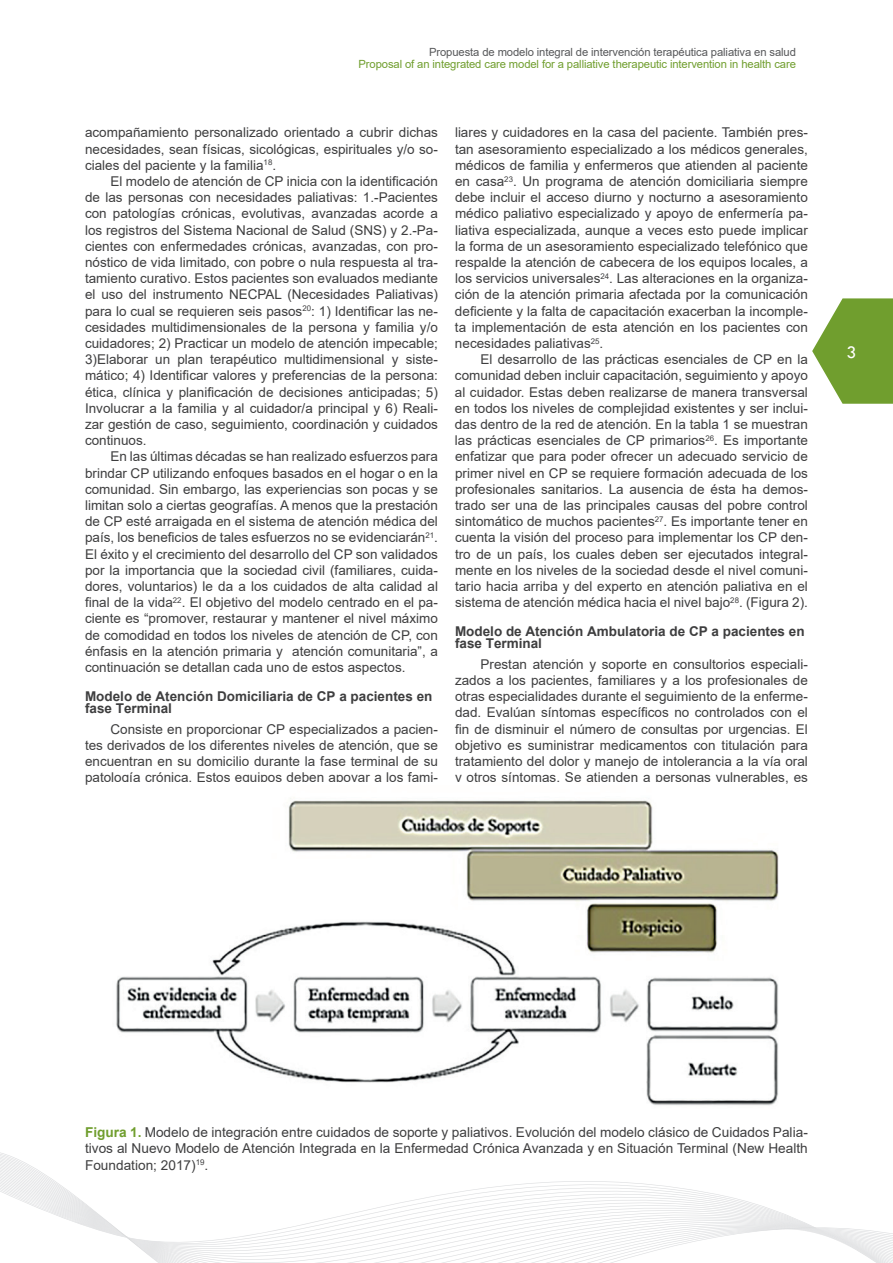
<style>
.page{position:relative;width:893px;height:1263px;background:#fff}
.page>*{position:absolute;margin:0;border:0;box-sizing:border-box;transform-origin:0 0}
.t1{font:18px "Tw Cen";color:#fff}
.t2{font:13.65px/16.4px "Arial";color:#3e3e3f;text-align:justify}
.t3{font:13.5px/16.2px "Arial";color:#3e3e3f;text-align:justify}
.t4{font:700 13.5px/12px "Arial";color:#3e3e3f}
.t5{font:11.25px "Arial";letter-spacing:-.01em;color:#709e2e}
.t6{font:11.25px "Arial";letter-spacing:-.01em;color:#57585a}
.s1{font-weight:700;color:#709e2e}
</style>
<div class="page">
<svg style="left:812px;top:298px;width:81px;height:106px"></svg>
<svg style="left:0;top:1167px;width:893px;height:96px"></svg>
<img style="left:116px;top:798px;width:663px;height:308px">
<p class="t6" style="left:429px;top:44px;width:368px">Propuesta de modelo integral de intervención terapéutica paliativa en salud</p>
<p class="t5" style="left:359px;top:56px;width:439px">Proposal of an integrated care model for a palliative therapeutic intervention in health care</p>
<p class="t3" style="left:85px;top:124px;width:354px">acompañamiento personalizado orientado a cubrir dichas necesidades, sean físicas, sicológicas, espirituales y/o so&shy;ciales del paciente y la familia<sup>18</sup>.</p>
<p class="t3" style="left:85px;top:173px;width:354px;text-indent:26px">El modelo de atención de CP inicia con la identificación de las personas con necesidades paliativas: 1.-Pacientes con patologías crónicas, evolutivas, avanzadas acorde a los registros del Sistema Nacional de Salud (SNS) y 2.-Pa&shy;cientes con enfermedades crónicas, avanzadas, con pro&shy;nóstico de vida limitado, con pobre o nula respuesta al tra&shy;tamiento curativo. Estos pacientes son evaluados mediante el uso del instrumento NECPAL (Necesidades Paliativas) para lo cual se requieren seis pasos<sup>20</sup>: 1) Identificar las ne&shy;cesidades multidimensionales de la persona y familia y/o cuidadores; 2) Practicar un modelo de atención impecable; 3)Elaborar un plan terapéutico multidimensional y siste&shy;mático; 4) Identificar valores y preferencias de la persona: ética, clínica y planificación de decisiones anticipadas; 5)<br>Involucrar a la familia y al cuidador/a principal y 6) Reali&shy;zar gestión de caso, seguimiento, coordinación y cuidados continuos.</p>
<p class="t3" style="left:85px;top:448px;width:354px;text-indent:26px">En las últimas décadas se han realizado esfuerzos para brindar CP utilizando enfoques basados en el hogar o en la comunidad. Sin embargo, las experiencias son pocas y se limitan solo a ciertas geografías. A menos que la prestación de CP esté arraigada en el sistema de atención médica del país, los beneficios de tales esfuerzos no se evidenciarán<sup>21</sup>.<br>El éxito y el crecimiento del desarrollo del CP son validados por la importancia que la sociedad civil (familiares, cuida&shy;dores, voluntarios) le da a los cuidados de alta calidad al final de la vida<sup>22</sup>. El objetivo del modelo centrado en el pa&shy;ciente es “promover, restaurar y mantener el nivel máximo de comodidad en todos los niveles de atención de CP, con énfasis en la atención primaria y atención comunitaria”, a continuación se detallan cada uno de estos aspectos.</p>
<p class="t4" style="left:85px;top:690px;width:349px">Modelo de Atención Domiciliaria de CP a pacientes en fase Terminal</p>
<p class="t3" style="left:85px;top:721px;width:354px;text-indent:26px">Consiste en proporcionar CP especializados a pacien&shy;tes derivados de los diferentes niveles de atención, que se encuentran en su domicilio durante la fase terminal de su patología crónica. Estos equipos deben apoyar a los fami-</p>
<p class="t3" style="left:455px;top:124px;width:354px">liares y cuidadores en la casa del paciente. También pres&shy;tan asesoramiento especializado a los médicos generales, médicos de familia y enfermeros que atienden al paciente en casa<sup>23</sup>. Un programa de atención domiciliaria siempre debe incluir el acceso diurno y nocturno a asesoramiento médico paliativo especializado y apoyo de enfermería pa&shy;liativa especializada, aunque a veces esto puede implicar la forma de un asesoramiento especializado telefónico que respalde la atención de cabecera de los equipos locales, a los servicios universales<sup>24</sup>. Las alteraciones en la organiza&shy;ción de la atención primaria afectada por la comunicación deficiente y la falta de capacitación exacerban la incomple&shy;ta implementación de esta atención en los pacientes con necesidades paliativas<sup>25</sup>.</p>
<p class="t3" style="left:455px;top:351px;width:354px;text-indent:26px">El desarrollo de las prácticas esenciales de CP en la comunidad deben incluir capacitación, seguimiento y apoyo al cuidador. Estas deben realizarse de manera transversal en todos los niveles de complejidad existentes y ser inclui&shy;das dentro de la red de atención. En la tabla 1 se muestran las prácticas esenciales de CP primarios<sup>26</sup>. Es importante enfatizar que para poder ofrecer un adecuado servicio de primer nivel en CP se requiere formación adecuada de los profesionales sanitarios. La ausencia de ésta ha demos&shy;trado ser una de las principales causas del pobre control sintomático de muchos pacientes<sup>27</sup>. Es importante tener en cuenta la visión del proceso para implementar los CP den&shy;tro de un país, los cuales deben ser ejecutados integral&shy;mente en los niveles de la sociedad desde el nivel comuni&shy;tario hacia arriba y del experto en atención paliativa en el sistema de atención médica hacia el nivel bajo<sup>28</sup>. (Figura 2).</p>
<p class="t4" style="left:455px;top:626px;width:351px">Modelo de Atención Ambulatoria de CP a pacientes en fase Terminal</p>
<p class="t3" style="left:455px;top:656px;width:354px;text-indent:26px">Prestan atención y soporte en consultorios especiali&shy;zados a los pacientes, familiares y a los profesionales de otras especialidades durante el seguimiento de la enferme&shy;dad. Evalúan síntomas específicos no controlados con el fin de disminuir el número de consultas por urgencias. El objetivo es suministrar medicamentos con titulación para tratamiento del dolor y manejo de intolerancia a la vía oral y otros síntomas. Se atienden a personas vulnerables, es</p>
<h1 class="t1" style="left:846px;top:341px;width:11px">3</h1>
<p class="t2" style="left:85px;top:1124px;width:724px"><span class="s1">Figura 1.</span> Modelo de integración entre cuidados de soporte y paliativos. Evolución del modelo clásico de Cuidados Palia&shy;tivos al Nuevo Modelo de Atención Integrada en la Enfermedad Crónica Avanzada y en Situación Terminal (New Health Foundation; 2017)<sup>19</sup>.</p>
</div>
